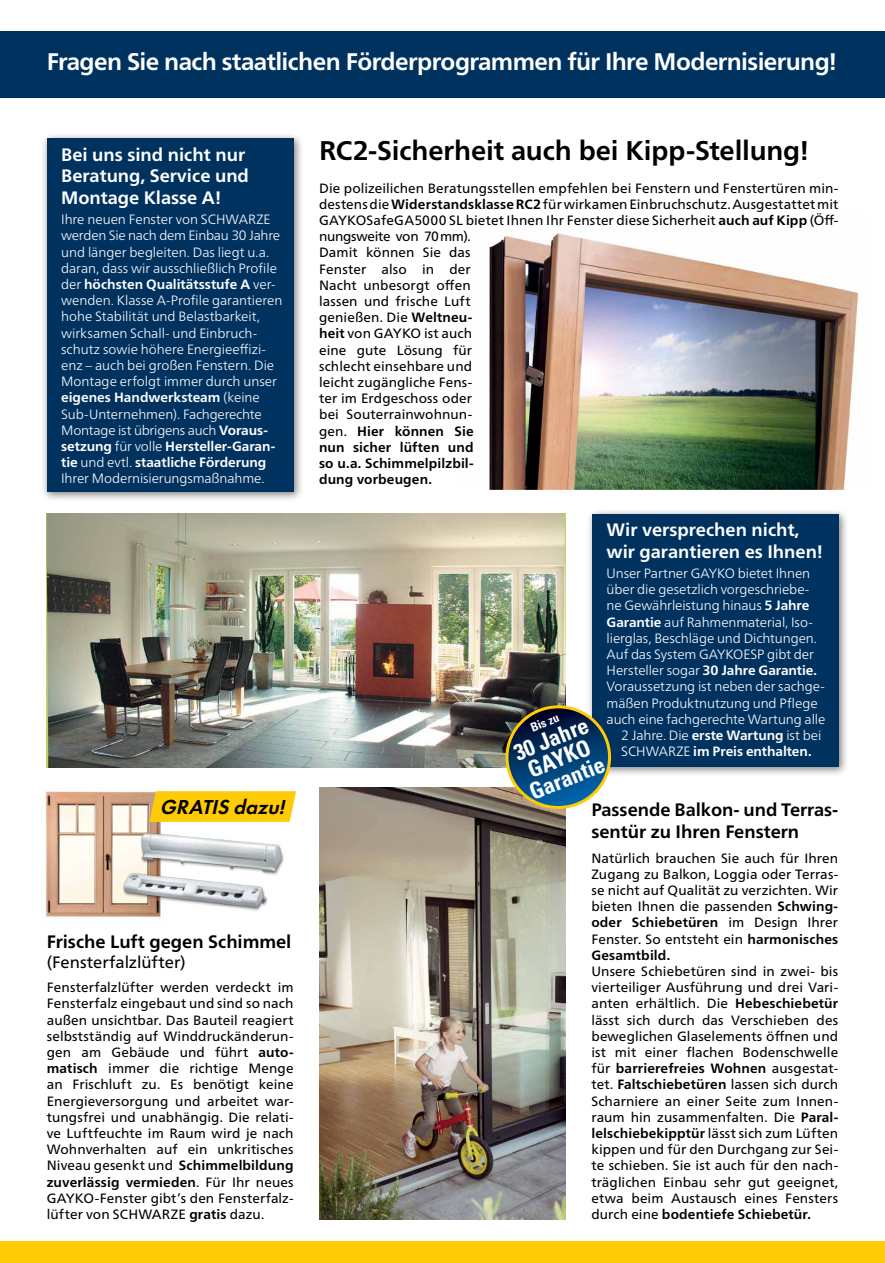
<style>
.page{position:relative;width:885px;height:1263px;background:#fff}
.page>*{position:absolute;margin:0;border:0;box-sizing:border-box;transform-origin:0 0}
.t1{font:700 27px "Frutiger Neue LTW1 G";letter-spacing:-.005em;color:#000}
.t2{font:700 24px "Frutiger Neue LTW1 G";letter-spacing:-.025em;color:#fff}
.t3{font:700 condensed 22.65px/21.1px "Univers";color:#fff;text-align:center}
.t4{font:italic 600 21px "Futura PT";color:#000}
.t5{font:700 18px/21.6px "Frutiger Neue LTW1 G";color:#fff}
.t6{font:700 18px/21.6px "Frutiger Neue LTW1 G";color:#000}
.t7{font:16.5px "Frutiger Neue LTW1 G";color:#000}
.t8{font:13.5px/16.2px "Frutiger Neue LTW1 G";letter-spacing:.01em;color:#000;text-align:justify}
.t9{font:300 13.5px/16.2px "Frutiger Neue LTW1 G";letter-spacing:-.005em;color:#fff}
.t10{font:700 13.5px "Frutiger Neue LTW1 G";letter-spacing:-.005em;color:#fff}
.t11{font:700 condensed 12.15px "Univers";color:#fff}
.s1{font-weight:700}
.s2{font-weight:300}
</style>
<div class="page">
<img style="left:489px;top:233px;width:370px;height:257px">
<div style="left:0;top:31px;width:884px;height:67px;background:#003260"></div>
<div style="left:41px;top:132px;width:263px;height:370px;background:#000;opacity:.5"></div>
<div style="left:47px;top:138px;width:246px;height:354px;background:#003260"></div>
<div style="left:586px;top:508px;width:263px;height:269px;background:#000;opacity:.5"></div>
<div style="left:592px;top:514px;width:246px;height:252px;background:#003260"></div>
<div style="left:0;top:1242px;width:884px;height:21px;background:#ffcb05"></div>
<img style="left:41px;top:791px;width:74px;height:126px">
<img style="left:115px;top:791px;width:169px;height:126px">
<img style="left:47px;top:514px;width:519px;height:253px">
<img style="left:319px;top:787px;width:247px;height:432px">
<svg style="left:507px;top:707px;width:102px;height:100px;background:#264f6b"></svg>
<div style="left:505px;top:705px;width:106px;height:104px;border:3px solid #ffcb05;border-radius:50%"></div>
<svg style="left:149px;top:791px;width:147px;height:31px;background:#fdcb10"></svg>
<h2 class="t2" style="left:47px;top:48px;width:791px">Fragen Sie nach staatlichen Förderprogrammen für Ihre Modernisierung!</h2>
<h3 class="t5" style="left:61px;top:143px;width:189px">Bei uns sind nicht nur<br>Beratung, Service und<br>Montage Klasse A!</h3>
<p class="t9" style="left:61px;top:211px;width:223px">Ihre neuen Fenster von SCHWARZE werden Sie nach dem Einbau 30 Jahre und länger begleiten. Das liegt u.a. daran, dass wir ausschließlich Profile der <span class="s1">höchsten Qualitätsstufe A</span> ver&shy;wenden. Klasse A-Profile garantieren hohe Stabilität und Belastbarkeit, wirksamen Schall- und Einbruch&shy;schutz sowie höhere Energieeffizi&shy;enz – auch bei großen Fenstern. Die Montage erfolgt immer durch unser <span class="s1">eigenes Handwerksteam</span> (keine Sub-Unternehmen). Fachgerechte Montage ist übrigens auch <span class="s1">Voraus&shy;setzung</span> für volle <span class="s1">Hersteller-Garan&shy;tie</span> und evtl. <span class="s1">staatliche Förderung </span>Ihrer Modernisierungsmaßnahme.</p>
<h3 class="t4" style="left:160px;top:794px;width:131px">GRATIS dazu!</h3>
<h3 class="t6" style="left:47px;top:930px;width:246px">Frische Luft gegen Schimmel</h3>
<p class="t7" style="left:47px;top:952px;width:140px">(Fensterfalzlüfter)</p>
<p class="t8" style="left:47px;top:979px;width:248px">Fensterfalzlüfter werden verdeckt im Fensterfalz eingebaut und sind so nach außen unsichtbar. Das Bauteil reagiert selbstständig auf Winddruckänderun&shy;gen am Gebäude und führt <span class="s1">auto&shy;matisch</span> immer die richtige Menge an Frischluft zu. Es benötigt keine Energieversorgung und arbeitet war&shy;tungsfrei und unabhängig. Die relati&shy;ve Luftfeuchte im Raum wird je nach Wohnverhalten auf ein unkritisches Niveau gesenkt und <span class="s1">Schimmelbildung zuverlässig vermieden</span>. Für Ihr neues GAYKO-Fenster gibt‘s den Fensterfalz&shy;lüfter von SCHWARZE <span class="s1">gratis</span> dazu.</p>
<h1 class="t1" style="left:319px;top:134px;width:491px">RC2-Sicherheit auch bei Kipp-Stellung!</h1>
<p class="t8" style="left:319px;top:180px;width:521px;text-align:left">Die polizeilichen Beratungsstellen empfehlen bei Fenstern und Fenstertüren min&shy;destens die <span class="s1">Widerstandsklasse RC2</span> für wirkamen Einbruchschutz. Ausgestattet mit<br>GAYKOSafeGA5000 SL bietet Ihnen Ihr Fenster diese Sicherheit <span class="s1">auch auf Kipp</span> (Öff&shy;nungsweite von 70mm).<br>Damit können Sie das<br>Fenster also in der<br>Nacht unbesorgt offen<br>lassen und frische Luft<br>genießen. Die <span class="s1">Weltneu-<br>heit</span> von GAYKO ist auch<br>eine gute Lösung für<br>schlecht einsehbare und<br>leicht zugängliche Fens-<br>ter im Erdgeschoss oder<br>bei Souterrainwohnun-<br>gen. <span class="s1">Hier können Sie<br>nun sicher lüften und<br>so u.a. Schimmelpilzbil-<br>dung vorbeugen.</span></p>
<h3 class="t5" style="left:606px;top:519px;width:218px">Wir versprechen nicht, wir garantieren es Ihnen!</h3>
<p class="t9" style="left:606px;top:565px;width:205px">Unser Partner GAYKO bietet Ihnen</p>
<p class="t9" style="left:606px;top:581px;width:204px">über die gesetzlich vorgeschriebe-</p>
<p class="t9" style="left:606px;top:597px;width:204px">ne Gewährleistung hinaus <span class="s1">5 Jahre</span></p>
<p class="t9" style="left:606px;top:614px;width:208px"><span class="s1">Garantie</span> auf Rahmenmaterial, Iso-</p>
<p class="t9" style="left:606px;top:630px;width:212px">lierglas, Beschläge und Dichtungen.</p>
<p class="t9" style="left:606px;top:646px;width:209px">Auf das System GAYKOESP gibt der</p>
<p class="t10" style="left:606px;top:663px;width:212px"><span class="s2">Hersteller sogar</span> 30 Jahre Garantie.</p>
<p class="t9" style="left:606px;top:678px;width:220px">Voraussetzung ist neben der sachge-</p>
<p class="t9" style="left:606px;top:695px;width:212px">mäßen Produktnutzung und Pflege</p>
<p class="t9" style="left:606px;top:711px;width:220px">auch eine fachgerechte Wartung alle</p>
<p class="t9" style="left:621px;top:727px;width:201px">2 Jahre. Die <span class="s1">erste Wartung</span> ist bei</p>
<p class="t10" style="left:621px;top:744px;width:192px"><span class="s2">SCHWARZE</span> im Preis enthalten.</p>
<p class="t11" style="left:528px;top:721px;width:31px;rotate:-22deg">Bis zu</p>
<h3 class="t3" style="left:510px;top:743px;width:81px;rotate:-22deg">30 Jahre<br>GAYKO<br>Garantie</h3>
<h3 class="t6" style="left:591px;top:799px;width:248px">Passende Balkon- und Terras&shy;sentür zu Ihren Fenstern</h3>
<p class="t8" style="left:591px;top:850px;width:248px">Natürlich brauchen Sie auch für Ihren Zugang zu Balkon, Loggia oder Terras&shy;se nicht auf Qualität zu verzichten. Wir bieten Ihnen die passenden <span class="s1">Schwing&shy;oder Schiebetüren</span> im Design Ihrer Fenster. So entsteht ein <span class="s1">harmonisches Gesamtbild.</span></p>
<p class="t8" style="left:591px;top:963px;width:248px">Unsere Schiebetüren sind in zwei- bis vierteiliger Ausführung und drei Vari&shy;anten erhältlich. Die <span class="s1">Hebeschiebetür </span>lässt sich durch das Verschieben des beweglichen Glaselements öffnen und ist mit einer flachen Bodenschwelle für <span class="s1">barrierefreies Wohnen</span> ausgestat&shy;tet. <span class="s1">Faltschiebetüren</span> lassen sich durch Scharniere an einer Seite zum Innen&shy;raum hin zusammenfalten. Die <span class="s1">Paral&shy;lelschiebekipptür</span> lässt sich zum Lüften kippen und für den Durchgang zur Sei&shy;te schieben. Sie ist auch für den nach&shy;träglichen Einbau sehr gut geeignet, etwa beim Austausch eines Fensters durch eine <span class="s1">bodentiefe Schiebetür.</span></p>
</div>
